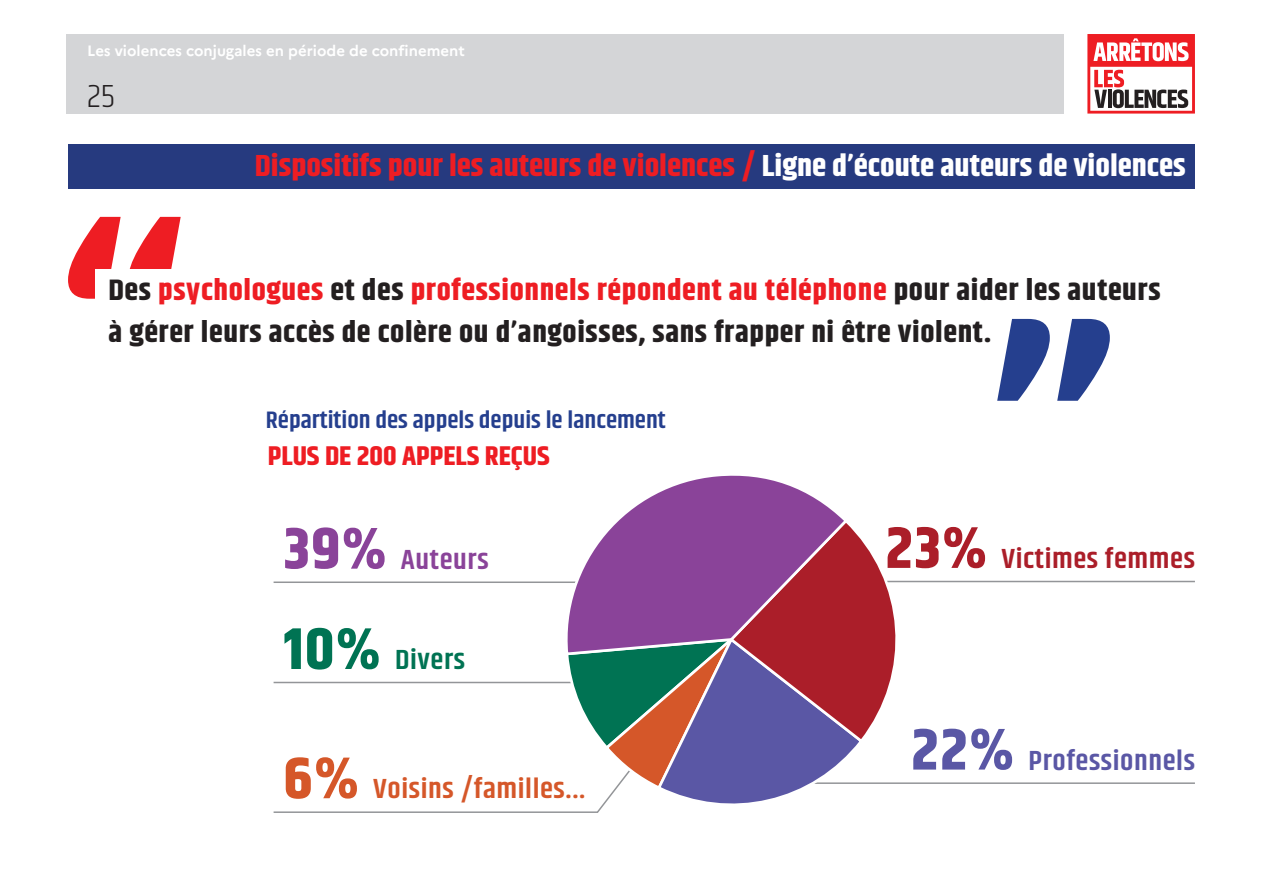
<style>
.page{position:relative;width:1263px;height:893px;background:#fff}
.page>*{position:absolute;margin:0;border:0;box-sizing:border-box;transform-origin:0 0}
.t1{font:300 33px "Khand";color:#231f20;scale:1.07 1}
.t2{font:700 30.3px "Khand";color:#ee1d23;scale:1.07 1}
.t3{font:700 29.4px/42px "Khand";letter-spacing:.02em;color:#231f20;scale:1.07 1}
.t4{font:600 27.9px "Khand";letter-spacing:.02em;color:#d55729;scale:1.07 1}
.t5{font:600 27.9px "Khand";letter-spacing:.02em;color:#ab1e29;scale:1.07 1}
.t6{font:600 27.9px "Khand";letter-spacing:.02em;color:#5a57a5;scale:1.07 1}
.t7{font:600 27.9px "Khand";letter-spacing:.02em;color:#8a4399;scale:1.07 1}
.t8{font:600 27.9px "Khand";letter-spacing:.02em;color:#007353;scale:1.07 1}
.t9{font:700 27px "Khand";color:#ee1d23;scale:1.07 1}
.t10{font:600 24px "Khand";color:#253f8e;scale:1.07 1}
.t11{font:700 15px "Marianne";color:#fff}
.s1{color:#fff}
.s2{color:#ee1d23}
.s3{font-weight:700;font-size:58.65px}
</style>
<div class="page">
<svg style="left:1087px;top:34px;width:108px;height:80px"></svg>
<div style="left:66px;top:34px;width:997px;height:80px;background:#d4d5d7"></div>
<div style="left:68px;top:145px;width:1127px;height:44px;background:#263a7f"></div>
<hr style="left:713px;top:581px;width:482px;height:1px;background:#939598">
<hr style="left:711px;top:782px;width:484px;height:2px;background:#939598">
<svg style="left:273px;top:527px;width:641px;height:286px"></svg>
<svg style="left:559px;top:475px;width:291px;height:182px"></svg>
<svg style="left:68px;top:217px;width:113px;height:82px"></svg>
<div style="left:96px;top:269px;width:1099px;height:90px;background:#fff"></div>
<svg style="left:997px;top:319px;width:113px;height:82px"></svg>
<p class="t11" style="left:87px;top:41px;width:379px">Les violences conjugales en période de confinement</p>
<p class="t1" style="left:87px;top:77px;width:28px">25</p>
<p class="t2" style="left:255px;top:144px;width:871px">Dispositifs pour les auteurs de violences / <span class="s1">Ligne d’écoute auteurs de violences</span></p>
<p class="t3" style="left:108px;top:271px;width:985px">Des <span class="s2">psychologues</span> et des <span class="s2">professionnels répondent au téléphone</span> pour aider les auteurs à gérer leurs accès de colère ou d’angoisses, sans frapper ni être violent.</p>
<p class="t10" style="left:266px;top:404px;width:375px">Répartition des appels depuis le lancement</p>
<p class="t9" style="left:268px;top:437px;width:265px">PLUS DE 200 APPELS REÇUS</p>
<p class="t7" style="left:284px;top:541px;width:193px"><span class="s3">39%</span> Auteurs</p>
<p class="t5" style="left:885px;top:540px;width:291px"><span class="s3">23%</span> Victimes femmes</p>
<p class="t8" style="left:284px;top:641px;width:171px"><span class="s3">10%</span> Divers</p>
<p class="t4" style="left:284px;top:770px;width:284px"><span class="s3">6%</span> Voisins /familles...</p>
<p class="t6" style="left:911px;top:742px;width:267px"><span class="s3">22%</span> Professionnels</p>
</div>
